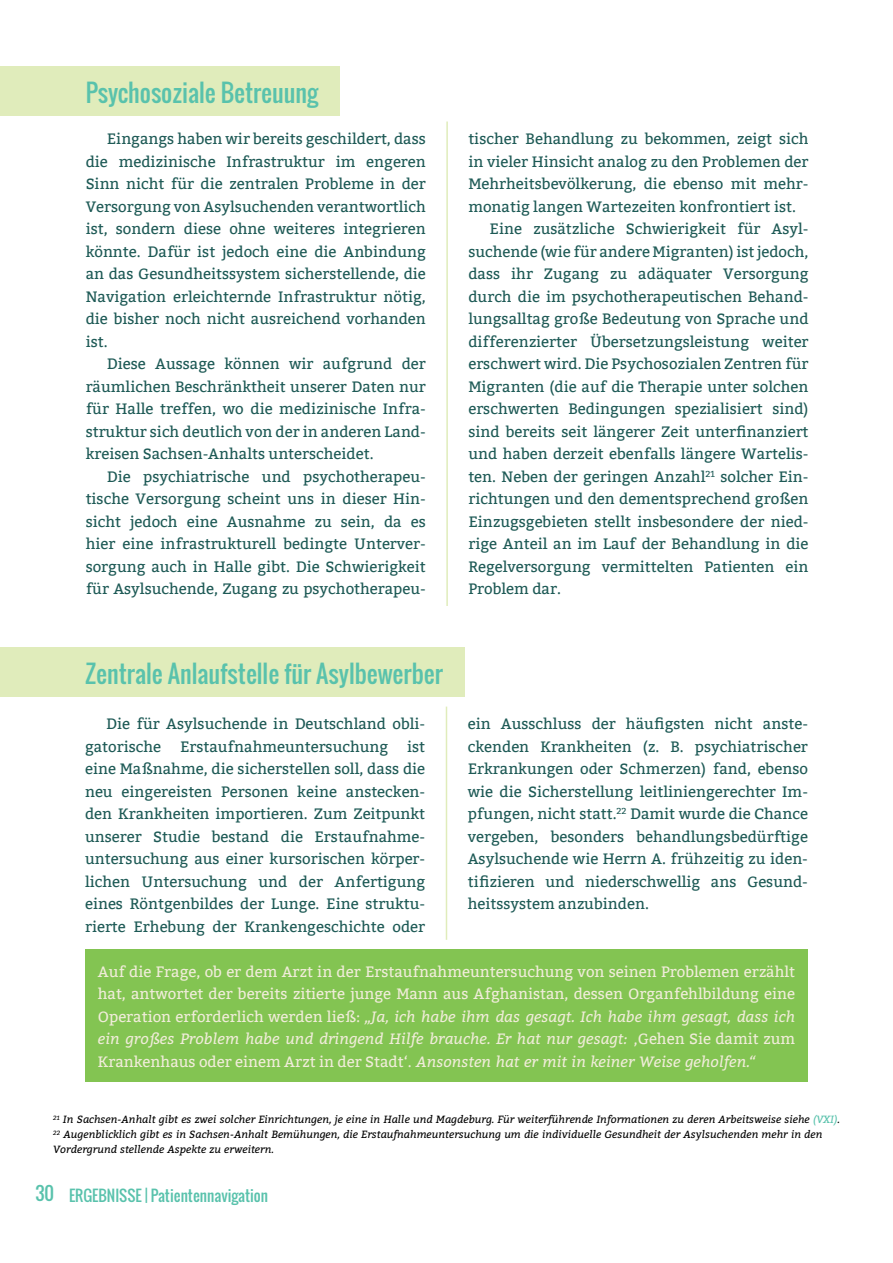
<style>
.page{position:relative;width:893px;height:1263px;background:#fff}
.page>*{position:absolute;margin:0;border:0;box-sizing:border-box;transform-origin:0 0}
.t1{font:24px "Oswald";color:#59c2ac}
.t2{font:15px/22.5px "Bitter";color:#1e5a56;text-align:justify}
.t3{font:15px/22.5px "Bitter";color:#f0ecd9;text-align:justify}
.t4{font:15px "Oswald";color:#59c2ac}
.t5{font:italic 10.5px/15px "Bitter";color:#000}
.s1{font-style:italic}
.s2{color:#59c2ac}
.s3{font-size:18px}
</style>
<div class="page">
<div style="left:0;top:66px;width:339px;height:50px;background:#e0ecbb"></div>
<hr style="left:446px;top:122px;width:2px;height:484px;background:#e0ecbb">
<div style="left:0;top:647px;width:464px;height:50px;background:#e0ecbb"></div>
<hr style="left:446px;top:707px;width:1px;height:233px;background:#e0ecbb">
<div style="left:85px;top:950px;width:723px;height:132px;background:#83c452"></div>
<h1 class="t1" style="left:86px;top:75px;width:234px">Psychosoziale Betreuung</h1>
<p class="t2" style="left:86px;top:128px;width:342px;text-indent:21px">Eingangs haben wir bereits geschildert, dass die medizinische Infrastruktur im engeren Sinn nicht für die zentralen Probleme in der Versorgung von Asylsuchenden verantwortlich ist, sondern diese ohne weiteres integrieren könnte. Dafür ist jedoch eine die Anbindung an das Gesundheitssystem sicherstellende, die Navigation erleichternde Infrastruktur nötig, die bisher noch nicht ausreichend vorhanden ist.</p>
<p class="t2" style="left:86px;top:353px;width:342px;text-indent:21px">Diese Aussage können wir aufgrund der räumlichen Beschränktheit unserer Daten nur für Halle treffen, wo die medizinische Infra&shy;struktur sich deutlich von der in anderen Land&shy;kreisen Sachsen-Anhalts unterscheidet.</p>
<p class="t2" style="left:86px;top:465px;width:342px;text-indent:21px">Die psychiatrische und psychotherapeu&shy;tische Versorgung scheint uns in dieser Hin&shy;sicht jedoch eine Ausnahme zu sein, da es hier eine infrastrukturell bedingte Unterver&shy;sorgung auch in Halle gibt. Die Schwierigkeit für Asylsuchende, Zugang zu psychotherapeu-</p>
<p class="t2" style="left:468px;top:128px;width:342px">tischer Behandlung zu bekommen, zeigt sich</p>
<p class="t2" style="left:468px;top:150px;width:342px">in vieler Hinsicht analog zu den Problemen der</p>
<p class="t2" style="left:468px;top:173px;width:342px">Mehrheitsbevölkerung, die ebenso mit mehr-</p>
<p class="t2" style="left:468px;top:195px;width:329px">monatig langen Wartezeiten konfrontiert ist.</p>
<p class="t2" style="left:490px;top:218px;width:320px">Eine zusätzliche Schwierigkeit für Asyl-</p>
<p class="t2" style="left:468px;top:240px;width:342px">suchende (wie für andere Migranten) ist jedoch,</p>
<p class="t2" style="left:468px;top:263px;width:342px">dass ihr Zugang zu adäquater Versorgung</p>
<p class="t2" style="left:468px;top:285px;width:342px">durch die im psychotherapeutischen Behand-</p>
<p class="t2" style="left:468px;top:308px;width:342px">lungsalltag große Bedeutung von Sprache und</p>
<p class="t2" style="left:468px;top:330px;width:342px">differenzierter Übersetzungsleistung weiter</p>
<p class="t2" style="left:468px;top:353px;width:342px">erschwert wird. Die Psychosozialen Zentren für</p>
<p class="t2" style="left:468px;top:375px;width:342px">Migranten (die auf die Therapie unter solchen</p>
<p class="t2" style="left:468px;top:398px;width:342px">erschwerten Bedingungen spezialisiert sind)</p>
<p class="t2" style="left:468px;top:420px;width:342px">sind bereits seit längerer Zeit unterfinanziert</p>
<p class="t2" style="left:468px;top:443px;width:342px">und haben derzeit ebenfalls längere Wartelis-</p>
<p class="t2" style="left:468px;top:465px;width:342px">ten. Neben der geringen Anzahl<sup>21</sup> solcher Ein-</p>
<p class="t2" style="left:468px;top:488px;width:342px">richtungen und den dementsprechend großen</p>
<p class="t2" style="left:468px;top:510px;width:340px">Einzugsgebieten stellt insbesondere der nied-</p>
<p class="t2" style="left:468px;top:533px;width:342px">rige Anteil an im Lauf der Behandlung in die</p>
<p class="t2" style="left:468px;top:555px;width:342px">Regelversorgung vermittelten Patienten ein</p>
<p class="t2" style="left:468px;top:578px;width:94px">Problem dar.</p>
<h1 class="t1" style="left:85px;top:656px;width:359px">Zentrale Anlaufstelle für Asylbewerber</h1>
<p class="t2" style="left:85px;top:713px;width:340px;text-indent:21px">Die für Asylsuchende in Deutschland obli&shy;gatorische</p>
<p class="t2" style="left:180px;top:735px;width:210px">Erstaufnahmeuntersuchung</p>
<p class="t2" style="left:85px;top:735px;width:342px;text-indent:322px">ist eine Maßnahme, die sicherstellen soll, dass die neu eingereisten Personen keine anstecken&shy;den Krankheiten importieren. Zum Zeitpunkt unserer Studie bestand die Erstaufnahme&shy;untersuchung aus einer kursorischen körper&shy;lichen Untersuchung und der Anfertigung eines Röntgenbildes der Lunge. Eine struktu&shy;rierte Erhebung der Krankengeschichte oder</p>
<p class="t2" style="left:468px;top:713px;width:342px">ein Ausschluss der häufigsten nicht anste&shy;ckenden Krankheiten (z. B. psychiatrischer Erkrankungen oder Schmerzen) fand, ebenso wie die Sicherstellung leitliniengerechter Im&shy;pfungen, nicht statt.<sup>22</sup> Damit wurde die Chance vergeben, besonders behandlungsbedürftige Asylsuchende wie Herrn A. frühzeitig zu iden&shy;tifizieren und niederschwellig ans Gesund&shy;heitssystem anzubinden.</p>
<p class="t3" style="left:98px;top:960px;width:699px">Auf die Frage, ob er dem Arzt in der Erstaufnahmeuntersuchung von seinen Problemen erzählt hat, antwortet der bereits zitierte junge Mann aus Afghanistan, dessen Organfehlbildung eine Operation erforderlich werden ließ: <span class="s1">„Ja, ich habe ihm das gesagt. Ich habe ihm gesagt, dass ich ein großes Problem habe und dringend Hilfe brauche. Er hat nur gesagt:</span> ‚Gehen Sie damit zum Krankenhaus oder einem Arzt in der Stadt‘. <span class="s1">Ansonsten hat er mit in keiner Weise geholfen.“</span></p>
<p class="t5" style="left:53px;top:1111px;width:788px"><sup>21</sup> In Sachsen-Anhalt gibt es zwei solcher Einrichtungen, je eine in Halle und Magdeburg. Für weiterführende Informationen zu deren Arbeitsweise siehe <span class="s2">(VXI)</span>.<br><sup>22</sup> Augenblicklich gibt es in Sachsen-Anhalt Bemühungen, die Erstaufnahmeuntersuchung um die individuelle Gesundheit der Asylsuchenden mehr in den<br>Vordergrund stellende Aspekte zu erweitern.</p>
<p class="t4" style="left:35px;top:1184px;width:234px"><span class="s3">30</span> ERGEBNISSE | Patientennavigation</p>
</div>
